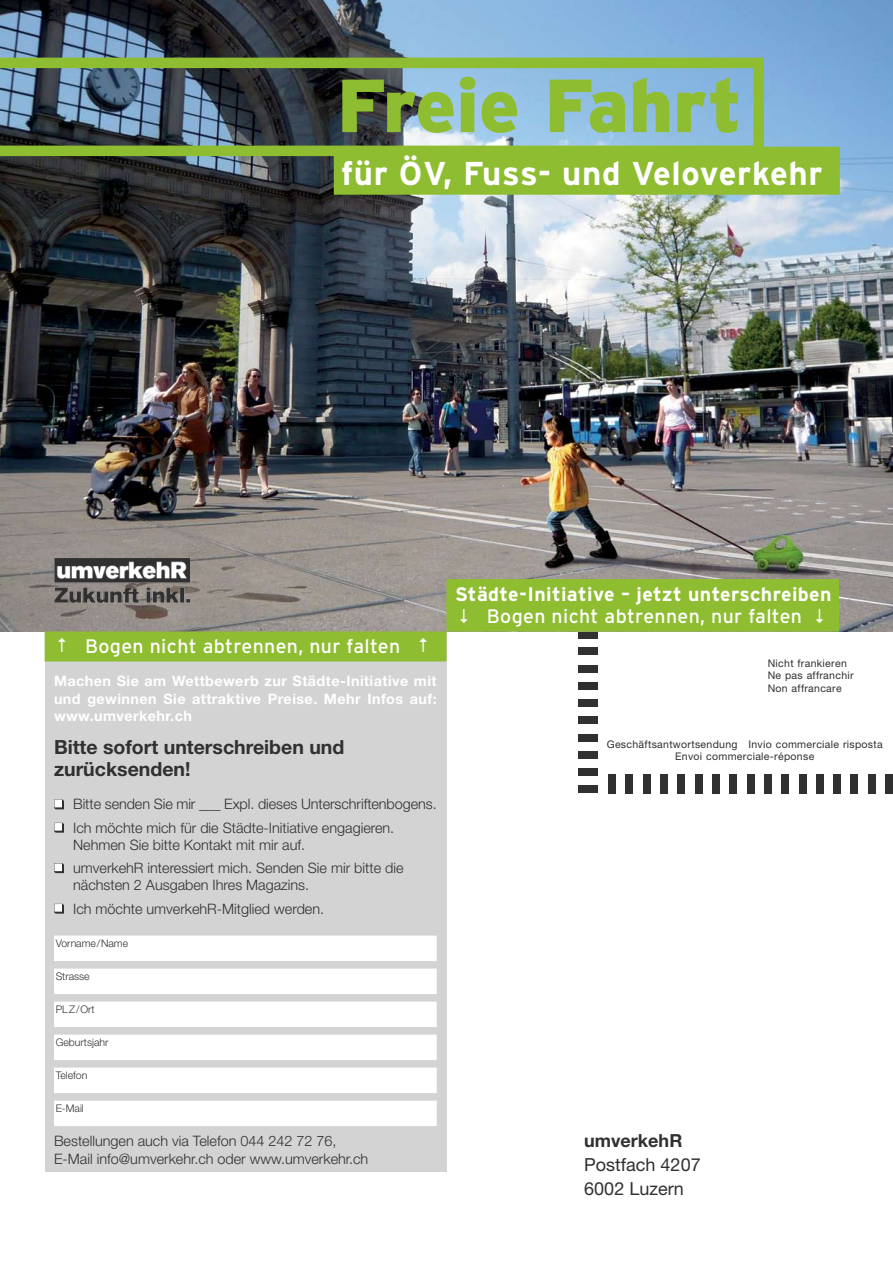
<style>
.page{position:relative;width:893px;height:1263px;background:#fff}
.page>*{position:absolute;margin:0;border:0;box-sizing:border-box;transform-origin:0 0}
.t1{font:900 75px "Interstate";color:#8fbd32}
.t2{font:700 33px "Interstate";letter-spacing:.02em;color:#fff}
.t3{font:700 19.5px/22.5px "Interstate";letter-spacing:.02em;color:#fff}
.t4{font:700 19.5px/22.5px "Helvetica Neue";color:#303030}
.t5{font:19.5px "Interstate";letter-spacing:.02em;color:#fff}
.t6{font:18px/24px "Helvetica Neue";color:#303030}
.t7{font:700 18px "Helvetica Neue";color:#303030}
.t8{font:300 14.4px/23.2px "Helvetica Neue";color:#303030}
.t9{font:700 14.4px/17.2px "Helvetica Neue";letter-spacing:.03em;color:#fff;text-align:justify}
.t10{font:10.5px/12.6px "Helvetica Neue";letter-spacing:.03em;color:#303030}
.t11{font:300 10.5px "Helvetica Neue";color:#303030}
.s1{font-family:"Lucida Grande";font-size:18px}
.s2{font-family:"Lucida Grande";font-weight:400;font-size:18px}
.s3{font-weight:400}
</style>
<div class="page">
<div style="left:45px;top:631px;width:401px;height:540px;background:#d3d3d3"></div>
<div style="left:608px;top:774px;width:8px;height:19px;background:#303030"></div>
<div style="left:625px;top:774px;width:8px;height:19px;background:#303030"></div>
<div style="left:643px;top:774px;width:7px;height:19px;background:#303030"></div>
<div style="left:660px;top:774px;width:8px;height:19px;background:#303030"></div>
<div style="left:677px;top:774px;width:8px;height:19px;background:#303030"></div>
<div style="left:695px;top:774px;width:7px;height:19px;background:#303030"></div>
<div style="left:712px;top:774px;width:8px;height:19px;background:#303030"></div>
<div style="left:729px;top:774px;width:8px;height:19px;background:#303030"></div>
<div style="left:747px;top:774px;width:7px;height:19px;background:#303030"></div>
<div style="left:764px;top:774px;width:8px;height:19px;background:#303030"></div>
<div style="left:781px;top:774px;width:8px;height:19px;background:#303030"></div>
<div style="left:799px;top:774px;width:7px;height:19px;background:#303030"></div>
<div style="left:816px;top:774px;width:8px;height:19px;background:#303030"></div>
<div style="left:833px;top:774px;width:8px;height:19px;background:#303030"></div>
<div style="left:850px;top:774px;width:8px;height:19px;background:#303030"></div>
<div style="left:868px;top:774px;width:8px;height:19px;background:#303030"></div>
<div style="left:885px;top:774px;width:8px;height:19px;background:#303030"></div>
<div style="left:579px;top:647px;width:19px;height:8px;background:#303030"></div>
<div style="left:579px;top:665px;width:19px;height:7px;background:#303030"></div>
<div style="left:579px;top:682px;width:19px;height:8px;background:#303030"></div>
<div style="left:579px;top:699px;width:19px;height:8px;background:#303030"></div>
<div style="left:579px;top:716px;width:19px;height:8px;background:#303030"></div>
<div style="left:579px;top:734px;width:19px;height:7px;background:#303030"></div>
<div style="left:579px;top:751px;width:19px;height:8px;background:#303030"></div>
<div style="left:579px;top:768px;width:19px;height:8px;background:#303030"></div>
<div style="left:579px;top:785px;width:19px;height:8px;background:#303030"></div>
<div style="left:579px;top:631px;width:19px;height:8px;background:#303030"></div>
<div style="left:54px;top:935px;width:383px;height:26px;background:#fff"></div>
<div style="left:54px;top:968px;width:383px;height:26px;background:#fff"></div>
<div style="left:54px;top:1001px;width:383px;height:26px;background:#fff"></div>
<div style="left:54px;top:1034px;width:383px;height:26px;background:#fff"></div>
<div style="left:54px;top:1067px;width:383px;height:26px;background:#fff"></div>
<div style="left:54px;top:1100px;width:383px;height:26px;background:#fff"></div>
<svg style="left:54px;top:799px;width:10px;height:10px"></svg>
<svg style="left:54px;top:823px;width:10px;height:10px"></svg>
<svg style="left:54px;top:863px;width:10px;height:10px"></svg>
<svg style="left:54px;top:904px;width:10px;height:10px"></svg>
<img style="left:0;top:0;width:893px;height:631px">
<div style="left:446px;top:579px;width:393px;height:30px;background:#8fbd32"></div>
<div style="left:446px;top:601px;width:393px;height:30px;background:#8fbd32"></div>
<div style="left:45px;top:631px;width:401px;height:30px;background:#8fbd32"></div>
<svg style="left:0;top:58px;width:764px;height:98px;background:#6e8d88"></svg>
<div style="left:334px;top:147px;width:506px;height:48px;background:#8fbd32"></div>
<img style="left:54px;top:559px;width:136px;height:44px">
<h1 class="t1" style="left:337px;top:63px;width:406px">Freie Fahrt</h1>
<h2 class="t2" style="left:341px;top:155px;width:483px">für ÖV, Fuss- und Veloverkehr</h2>
<h3 class="t5" style="left:56px;top:635px;width:374px"><span class="s1">↑</span> Bogen nicht abtrennen, nur falten <span class="s1">↑</span></h3>
<p class="t9" style="left:54px;top:672px;width:384px">Machen Sie am Wettbewerb zur Städte-Initiative mit und gewinnen Sie attraktive Preise. Mehr Infos auf: www.umverkehr.ch</p>
<h3 class="t4" style="left:54px;top:735px;width:292px">Bitte sofort unterschreiben und zurücksenden!</h3>
<p class="t8" style="left:73px;top:792px;width:365px">Bitte senden Sie mir ___ Expl. dieses Unterschriftenbogens.<br>Ich möchte mich für die Städte-Initiative engagieren.</p>
<p class="t8" style="left:73px;top:833px;width:332px">Nehmen Sie bitte Kontakt mit mir auf.<br>umverkehR interessiert mich. Senden Sie mir bitte die</p>
<p class="t8" style="left:73px;top:873px;width:252px">nächsten 2 Ausgaben Ihres Magazins.<br>Ich möchte umverkehR-Mitglied werden.</p>
<p class="t11" style="left:56px;top:936px;width:74px">Vorname/Name</p>
<p class="t11" style="left:56px;top:969px;width:36px">Strasse</p>
<p class="t11" style="left:56px;top:1002px;width:40px">PLZ/Ort</p>
<p class="t11" style="left:56px;top:1035px;width:54px">Geburtsjahr</p>
<p class="t11" style="left:56px;top:1068px;width:33px">Telefon</p>
<p class="t11" style="left:56px;top:1101px;width:30px">E-Mail</p>
<p class="t8" style="left:54px;top:1132px;width:316px;line-height:18px">Bestellungen auch via Telefon 044 242 72 76,<br>E-Mail info@umverkehr.ch oder www.umverkehr.ch</p>
<h3 class="t3" style="left:455px;top:582px;width:378px">Städte-Initiative – jetzt unterschreiben <span class="s2">↓</span> <span class="s3">Bogen nicht abtrennen, nur falten</span> <span class="s2">↓</span></h3>
<p class="t10" style="left:768px;top:657px;width:87px">Nicht frankieren<br>Ne pas affranchir<br>Non affrancare</p>
<p class="t10" style="left:607px;top:737px;width:277px;text-align:center">Geschäftsantwortsendung Invio commerciale risposta<br>Envoi commerciale-réponse</p>
<p class="t7" style="left:584px;top:1130px;width:100px">umverkehR</p>
<p class="t6" style="left:584px;top:1152px;width:118px">Postfach 4207<br>6002 Luzern</p>
</div>
